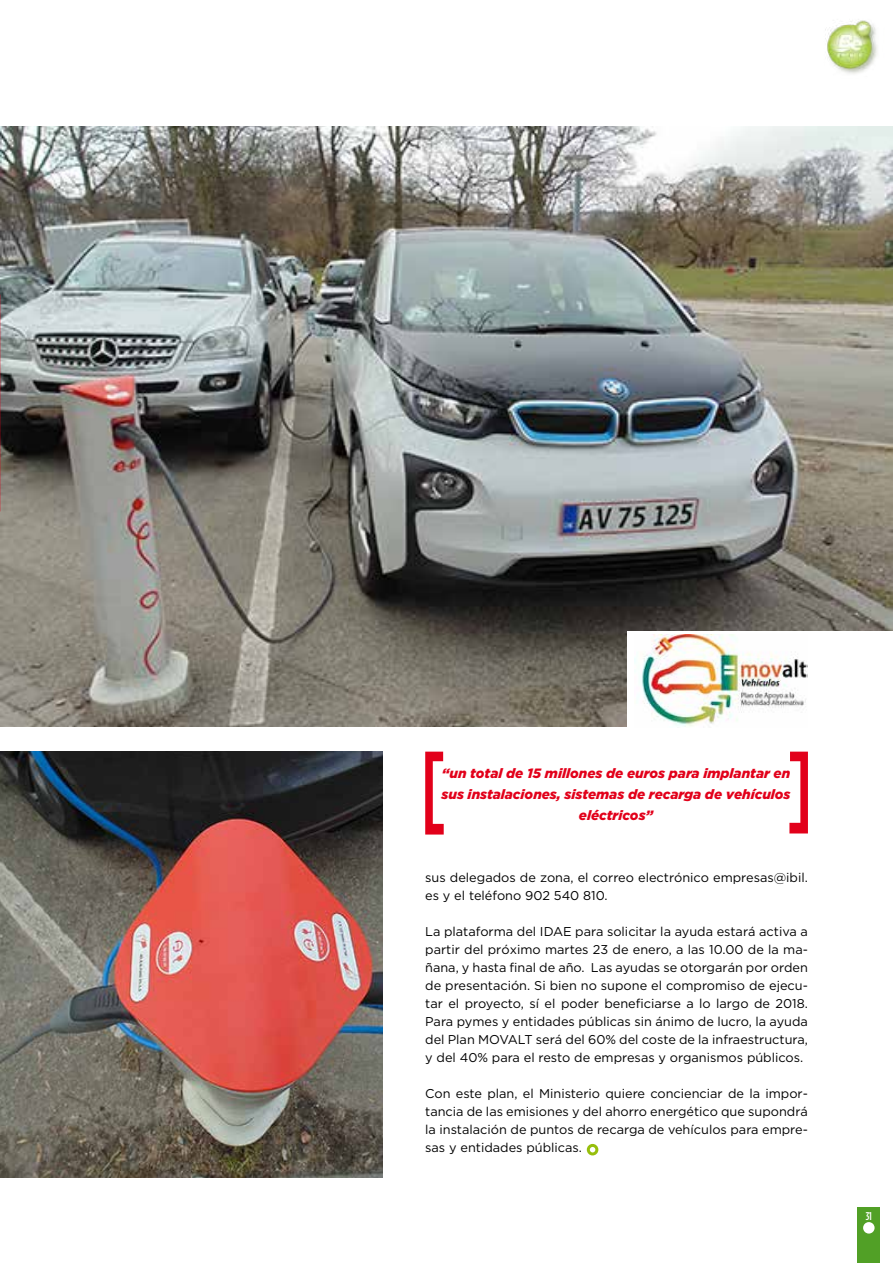
<style>
.page{position:relative;width:893px;height:1263px;background:#fff}
.page>*{position:absolute;margin:0;border:0;box-sizing:border-box;transform-origin:0 0}
.t1{font:italic 900 13.5px/21px "Gotham";color:#e2001a;text-align:center}
.t2{font:12.75px/18px "Gotham";color:#000;text-align:justify}
.t3{font:500 11.25px "Gotham Condensed";color:#fff}
</style>
<div class="page">
<img style="left:825px;top:20px;width:52px;height:54px">
<div style="left:857px;top:1207px;width:23px;height:56px;background:#51a026"></div>
<div style="left:863px;top:1222px;width:12px;height:11px;background:#fff;border-radius:50%"></div>
<img style="left:0;top:752px;width:383px;height:426px">
<svg style="left:425px;top:752px;width:19px;height:82px"></svg>
<svg style="left:789px;top:752px;width:19px;height:81px"></svg>
<div style="left:587px;top:1144px;width:11px;height:11px;border:3px solid #97bf0d;border-radius:50%"></div>
<img style="left:0;top:126px;width:893px;height:600px">
<div style="left:627px;top:631px;width:266px;height:105px;background:#fff"></div>
<img style="left:634px;top:635px;width:174px;height:92px">
<p class="t1" style="left:442px;top:762px;width:350px">“un total de 15 millones de euros para implantar en sus instalaciones, sistemas de recarga de vehículos eléctricos”</p>
<p class="t2" style="left:425px;top:868px;width:384px">sus delegados de zona, el correo electrónico empresas@ibil. es y el teléfono 902 540 810.</p>
<p class="t2" style="left:425px;top:922px;width:384px">La plataforma del IDAE para solicitar la ayuda estará activa a partir del próximo martes 23 de enero, a las 10.00 de la ma&shy;ñana, y hasta final de año. Las ayudas se otorgarán por orden de presentación. Si bien no supone el compromiso de ejecu&shy;tar el proyecto, sí el poder beneficiarse a lo largo de 2018.<br>Para pymes y entidades públicas sin ánimo de lucro, la ayuda del Plan MOVALT será del 60% del coste de la infraestructura, y del 40% para el resto de empresas y organismos públicos.</p>
<p class="t2" style="left:425px;top:1084px;width:384px">Con este plan, el Ministerio quiere concienciar de la impor&shy;tancia de las emisiones y del ahorro energético que supondrá la instalación de puntos de recarga de vehículos para empre&shy;sas y entidades públicas.</p>
<p class="t3" style="left:866px;top:1209px;width:8px">31</p>
</div>
